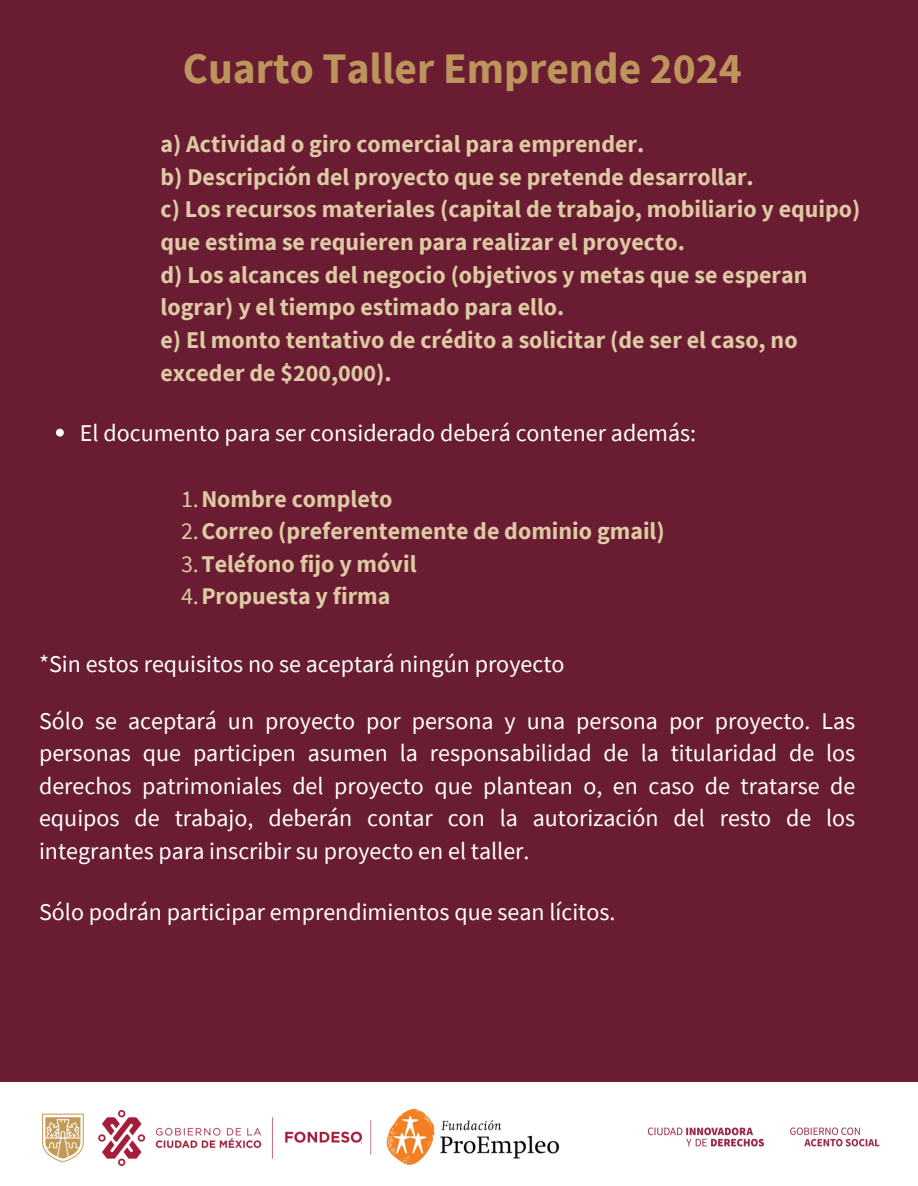
<style>
.page{position:relative;width:918px;height:1186px;background:#691c32}
.page>*{position:absolute;margin:0;border:0;box-sizing:border-box;transform-origin:0 0}
.t1{font:700 43.5px "Source Sans Pro";color:#bc955c}
.t2{font:24px/32.7px "Source Sans Pro";color:#fff;text-align:justify}
.t3{font:700 24px/32.7px "Source Sans Pro";color:#ddc9a3}
.s1{font-weight:400}
</style>
<div class="page">
<svg style="left:56px;top:429px;width:8px;height:7px"></svg>
<div style="left:0;top:1082px;width:918px;height:104px;background:#fff"></div>
<img style="left:386px;top:1108px;width:174px;height:57px">
<img style="left:370px;top:1120px;width:2px;height:35px">
<img style="left:285px;top:1131px;width:77px;height:13px">
<img style="left:42px;top:1110px;width:231px;height:55px">
<img style="left:647px;top:1127px;width:233px;height:20px">
<p class="t1" style="left:183px;top:40px;width:560px">Cuarto Taller Emprende 2024</p>
<p class="t3" style="left:161px;top:127px;width:701px">a) Actividad o giro comercial para emprender.<br>b) Descripción del proyecto que se pretende desarrollar.<br>c) Los recursos materiales (capital de trabajo, mobiliario y equipo) que estima se requieren para realizar el proyecto.<br>d) Los alcances del negocio (objetivos y metas que se esperan lograr) y el tiempo estimado para ello.<br>e) El monto tentativo de crédito a solicitar (de ser el caso, no</p>
<p class="t3" style="left:161px;top:356px;width:233px">exceder de $200,000).</p>
<h1 class="t2" style="left:80px;top:416px;width:618px">El documento para ser considerado deberá contener además:</h1>
<h2 class="t3" style="left:181px;top:482px;width:213px"><span class="s1">1.</span>Nombre completo</h2>
<p class="t3" style="left:181px;top:514px;width:485px"><span class="s1">2.</span>Correo (preferentemente de dominio gmail)</p>
<p class="t3" style="left:181px;top:547px;width:237px"><span class="s1">3.</span>Teléfono fijo y móvil</p>
<p class="t3" style="left:181px;top:579px;width:211px"><span class="s1">4.</span>Propuesta y firma</p>
<p class="t2" style="left:39px;top:647px;width:527px">*Sin estos requisitos no se aceptará ningún proyecto</p>
<p class="t2" style="left:39px;top:704px;width:818px">Sólo se aceptará un proyecto por persona y una persona por proyecto. Las personas que participen asumen la responsabilidad de la titularidad de los derechos patrimoniales del proyecto que plantean o, en caso de tratarse de equipos de trabajo, deberán contar con la autorización del resto de los integrantes para inscribir su proyecto en el taller.</p>
<p class="t2" style="left:39px;top:894px;width:578px">Sólo podrán participar emprendimientos que sean lícitos.</p>
</div>
